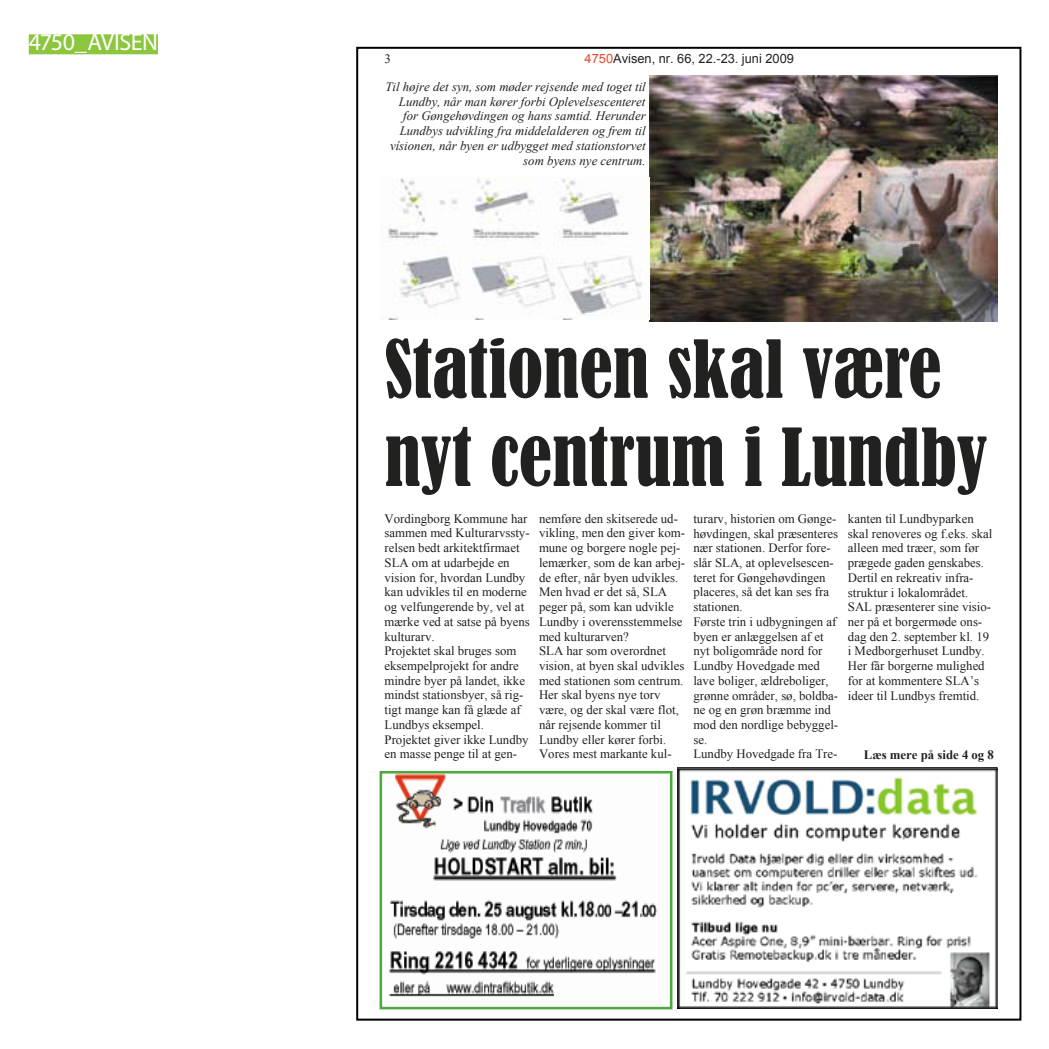
<style>
.page{position:relative;width:1049px;height:1049px;background:#fff}
.page>*{position:absolute;margin:0;border:0;box-sizing:border-box;transform-origin:0 0}
.t1{font:condensed 74.2px/88.2px "Bernard";color:#212120}
.t2{font:24px "Myriad Pro";letter-spacing:-.02em;color:#fff}
.t3{font:12.8px/14.8px "Times New Roman";color:#212120}
.t4{font:italic 12.8px/14.8px "Times New Roman";color:#212120;text-align:right}
.t5{font:12.8px "Arial";color:#212120}
.t6{font:700 12.8px "Times New Roman";color:#212120}
.s1{color:#e7482d}
</style>
<div class="page">
<div style="left:29px;top:34px;width:129px;height:20px;background:#8cc63f"></div>
<img style="left:677px;top:767px;width:321px;height:241px">
<div style="left:677px;top:767px;width:320px;height:240px;border:1px solid #212120"></div>
<img style="left:388px;top:775px;width:269px;height:222px">
<div style="left:380px;top:771px;width:292px;height:238px;border:3px solid #4da93f"></div>
<img style="left:649px;top:75px;width:349px;height:247px">
<img style="left:382px;top:177px;width:261px;height:143px">
<h2 class="t2" style="left:29px;top:27px;width:131px">4750_AVISEN</h2>
<p class="t3" style="left:384px;top:51px;width:8px">3</p>
<p class="t5" style="left:585px;top:50px;width:211px"><span class="s1">4750</span>Avisen, nr. 66, 22.-23. juni 2009</p>
<p class="t4" style="left:385px;top:79px;width:262px">Til højre det syn, som møder rejsende med toget til Lundby, når man kører forbi Oplevelsescenteret for Gøngehøvdingen og hans samtid. Herunder Lundbys udvikling fra middelalderen og frem til vísionen, når byen er udbygget med stationstorvet som byens nye centrum.</p>
<h1 class="t1" style="left:384px;top:326px;width:605px">Stationen skal være nyt centrum i Lundby</h1>
<p class="t3" style="left:384px;top:511px;width:147px">Vordingborg Kommune har sammen med Kulturarvssty&shy;relsen bedt arkitektfirmaet<br>SLA om at udarbejde en vision for, hvordan Lundby kan udvikles til en moderne og velfungerende by, vel at mærke ved at satse på byens kulturarv.<br>Projektet skal bruges som eksempelprojekt for andre mindre byer på landet, ikke mindst stationsbyer, så rig&shy;tigt mange kan få glæde af<br>Lundbys eksempel.<br>Projektet giver ikke Lundby en masse penge til at gen-</p>
<p class="t3" style="left:539px;top:511px;width:148px">nemføre den skitserede ud&shy;vikling, men den giver kom&shy;mune og borgere nogle pej&shy;lemærker, som de kan arbej&shy;de efter, når byen udvikles.<br>Men hvad er det så, SLA peger på, som kan udvikle<br>Lundby i overensstemmelse med kulturarven?<br>SLA har som overordnet vision, at byen skal udvikles med stationen som centrum.<br>Her skal byens nye torv være, og der skal være flot, når rejsende kommer til<br>Lundby eller kører forbi.<br>Vores mest markante kul-</p>
<p class="t3" style="left:693px;top:511px;width:146px">turarv, historien om Gønge&shy;høvdingen, skal præsenteres nær stationen. Derfor fore&shy;slår SLA, at oplevelsescen&shy;teret for Gøngehøvdingen placeres, så det kan ses fra stationen.<br>Første trin i udbygningen af byen er anlæggelsen af et nyt boligområde nord for<br>Lundby Hovedgade med lave boliger, ældreboliger, grønne områder, sø, boldba&shy;ne og en grøn bræmme ind mod den nordlige bebyggel&shy;se.<br>Lundby Hovedgade fra Tre-</p>
<p class="t3" style="left:848px;top:511px;width:146px">kanten til Lundbyparken skal renoveres og f.eks. skal alleen med træer, som før prægede gaden genskabes.<br>Dertil en rekreativ infra&shy;struktur i lokalområdet.<br>SAL præsenterer sine visio&shy;ner på et borgermøde ons&shy;dag den 2. september kl. 19 i Medborgerhuset Lundby.<br>Her får borgerne mulighed for at kommentere SLA’s ideer til Lundbys fremtid.</p>
<p class="t6" style="left:864px;top:745px;width:132px">Læs mere på side 4 og 8</p>
</div>
